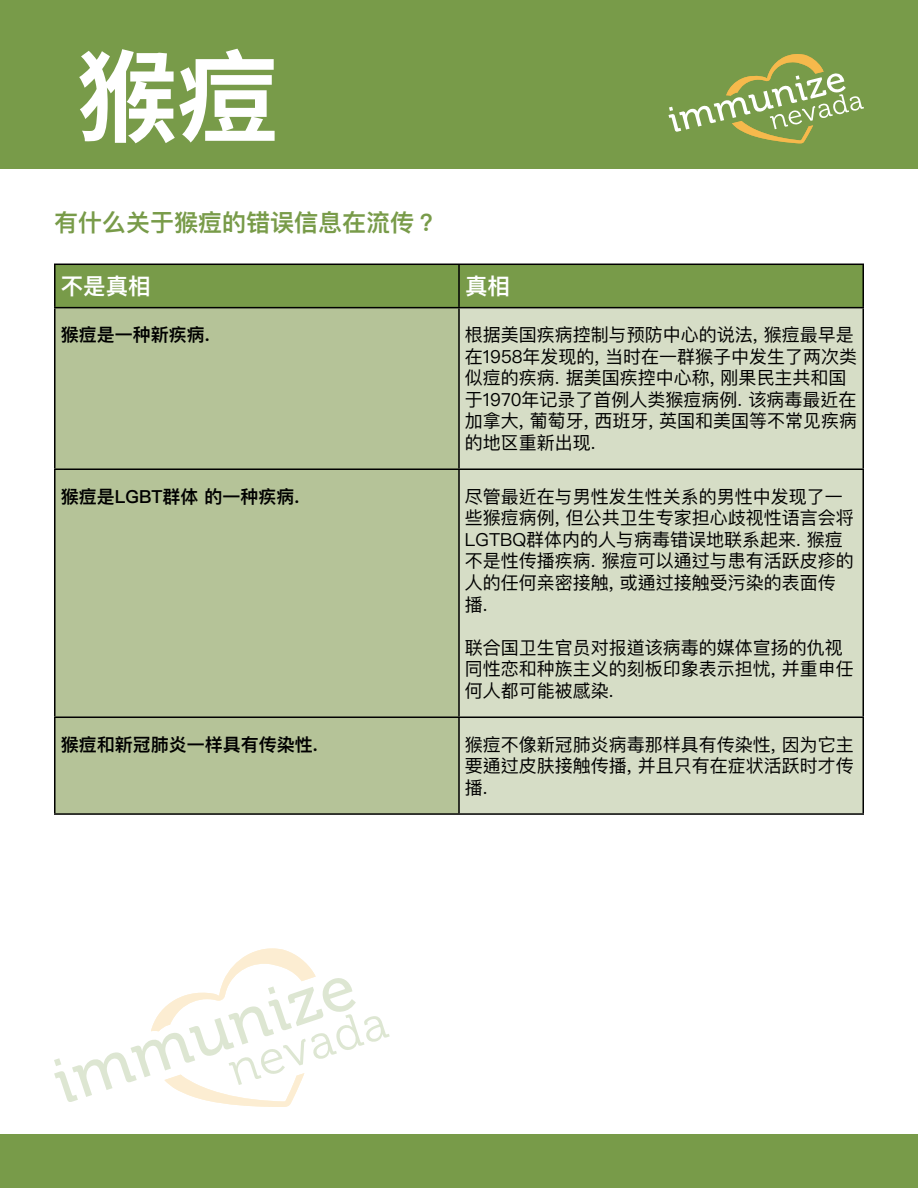
<style>
.page{position:relative;width:918px;height:1188px;background:#fff}
.page>*{position:absolute;margin:0;border:0;box-sizing:border-box;transform-origin:0 0}
.t1{font:700 100.5px "Source Han Sans TW";color:#fff}
.t2{font:600 24px "Ping Fang HK";color:#789b49}
.t3{font:600 22.5px "Ping Fang HK";color:#fff}
.t4{font:18px/21.6px "Ping Fang HK";color:#000}
.t5{font:600 18px "Ping Fang HK";color:#000}
</style>
<div class="page">
<div style="left:0;top:0;width:918px;height:168px;background:#789b49"></div>
<svg style="left:669px;top:54px;width:195px;height:89px"></svg>
<div style="left:56px;top:265px;width:806px;height:42px;background:#789b49"></div>
<div style="left:56px;top:308px;width:402px;height:505px;background:#b5c398"></div>
<div style="left:460px;top:308px;width:402px;height:505px;background:#d6ddc6"></div>
<hr style="left:54px;top:264px;width:405px;height:1px;background:#000">
<hr style="left:54px;top:265px;width:2px;height:42px;background:#000">
<hr style="left:459px;top:264px;width:405px;height:1px;background:#000">
<hr style="left:458px;top:265px;width:2px;height:42px;background:#000">
<hr style="left:862px;top:265px;width:2px;height:42px;background:#000">
<hr style="left:54px;top:307px;width:405px;height:1px;background:#000">
<hr style="left:54px;top:308px;width:2px;height:161px;background:#000">
<hr style="left:459px;top:307px;width:405px;height:1px;background:#000">
<hr style="left:458px;top:308px;width:2px;height:161px;background:#000">
<hr style="left:862px;top:308px;width:2px;height:161px;background:#000">
<hr style="left:54px;top:469px;width:405px;height:1px;background:#000">
<hr style="left:54px;top:470px;width:2px;height:247px;background:#000">
<hr style="left:459px;top:469px;width:405px;height:1px;background:#000">
<hr style="left:458px;top:470px;width:2px;height:247px;background:#000">
<hr style="left:862px;top:470px;width:2px;height:247px;background:#000">
<hr style="left:54px;top:717px;width:405px;height:1px;background:#000">
<hr style="left:54px;top:718px;width:2px;height:95px;background:#000">
<hr style="left:459px;top:717px;width:405px;height:1px;background:#000">
<hr style="left:458px;top:718px;width:2px;height:95px;background:#000">
<hr style="left:862px;top:718px;width:2px;height:95px;background:#000">
<hr style="left:54px;top:813px;width:405px;height:2px;background:#000">
<hr style="left:459px;top:813px;width:405px;height:2px;background:#000">
<div style="left:0;top:1134px;width:918px;height:54px;background:#789b49"></div>
<svg style="left:54px;top:948px;width:336px;height:159px"></svg>
<h1 class="t1" style="left:77px;top:41px;width:202px">猴痘</h1>
<h2 class="t2" style="left:54px;top:208px;width:385px">有什么关于猴痘的错误信息在流传？</h2>
<p class="t3" style="left:61px;top:272px;width:91px">不是真相</p>
<p class="t3" style="left:465px;top:272px;width:46px">真相</p>
<p class="t5" style="left:61px;top:324px;width:150px">猴痘是一种新疾病.</p>
<p class="t4" style="left:465px;top:324px;width:394px">根据美国疾病控制与预防中心的说法, 猴痘最早是在1958年发现的, 当时在一群猴子中发生了两次类似痘的疾病. 据美国疾控中心称, 刚果民主共和国于1970年记录了首例人类猴痘病例. 该病毒最近在加拿大, 葡萄牙, 西班牙, 英国和美国等不常见疾病的地区重新出现.</p>
<p class="t5" style="left:61px;top:485px;width:240px">猴痘是LGBT群体 的一种疾病.</p>
<p class="t4" style="left:465px;top:485px;width:390px">尽管最近在与男性发生性关系的男性中发现了一些猴痘病例, 但公共卫生专家担心歧视性语言会将<br>LGTBQ群体内的人与病毒错误地联系起来. 猴痘不是性传播疾病. 猴痘可以通过与患有活跃皮疹的人的任何亲密接触, 或通过接触受污染的表面传播.</p>
<p class="t4" style="left:465px;top:636px;width:390px">联合国卫生官员对报道该病毒的媒体宣扬的仇视同性恋和种族主义的刻板印象表示担忧, 并重申任何人都可能被感染.</p>
<p class="t5" style="left:61px;top:733px;width:258px">猴痘和新冠肺炎一样具有传染性.</p>
<p class="t4" style="left:465px;top:733px;width:390px;text-align:justify">猴痘不像新冠肺炎病毒那样具有传染性, 因为它主要通过皮肤接触传播, 并且只有在症状活跃时才传播.</p>
</div>
